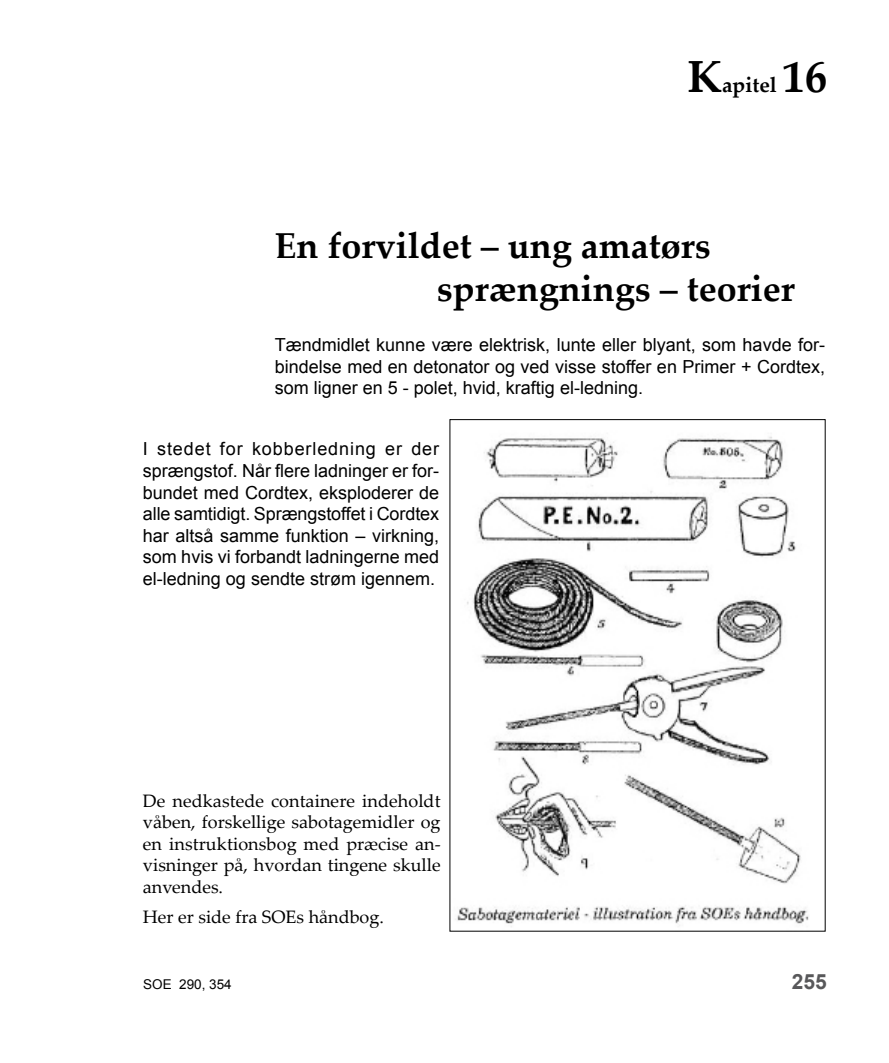
<style>
.page{position:relative;width:889px;height:1063px;background:#fff}
.page>*{position:absolute;margin:0;border:0;box-sizing:border-box;transform-origin:0 0}
.t1{font:700 36px/43.2px "Palatino Linotype";color:#000}
.t2{font:700 21px "Palatino Linotype";color:#000}
.t3{font:700 21px "Arial";color:#58585a}
.t4{font:18px/21.6px "Arial";color:#000;text-align:justify}
.t5{font:18px/21.6px "Palatino Linotype";color:#000;text-align:justify}
.t6{font:13.5px "Arial";color:#000}
.s1{font-size:45px}
</style>
<div class="page">
<img style="left:455px;top:436px;width:354px;height:491px">
<p class="t2" style="left:687px;top:70px;width:141px"><span class="s1">K</span>apitel <span class="s1">16</span></p>
<h1 class="t1" style="left:437px;top:223px;width:359px;text-indent:-162px">En forvildet – ung amatørs sprængnings – teorier</h1>
<p class="t4" style="left:275px;top:334px;width:552px">Tændmidlet kunne være elektrisk, lunte eller blyant, som havde for&shy;bindelse med en detonator og ved visse stoffer en Primer + Cordtex, som ligner en 5 - polet, hvid, kraftig el-ledning.</p>
<p class="t4" style="left:143px;top:438px;width:298px">I stedet for kobberledning er der sprængstof. Når flere ladninger er for&shy;bundet med Cordtex, eksploderer de alle samtidigt. Sprængstoffet i Cordtex har altså samme funktion – virkning, som hvis vi forbandt ladningerne med el-ledning og sendte strøm igennem.</p>
<p class="t5" style="left:143px;top:789px;width:299px">De nedkastede containere indeholdt våben, forskellige sabotagemidler og en instruktionsbog med præcise an&shy;visninger på, hvordan tingene skulle anvendes.</p>
<p class="t5" style="left:143px;top:905px;width:242px">Her er side fra SOEs håndbog.</p>
<p class="t6" style="left:143px;top:975px;width:90px">SOE 290, 354</p>
<p class="t3" style="left:791px;top:967px;width:37px">255</p>
</div>
